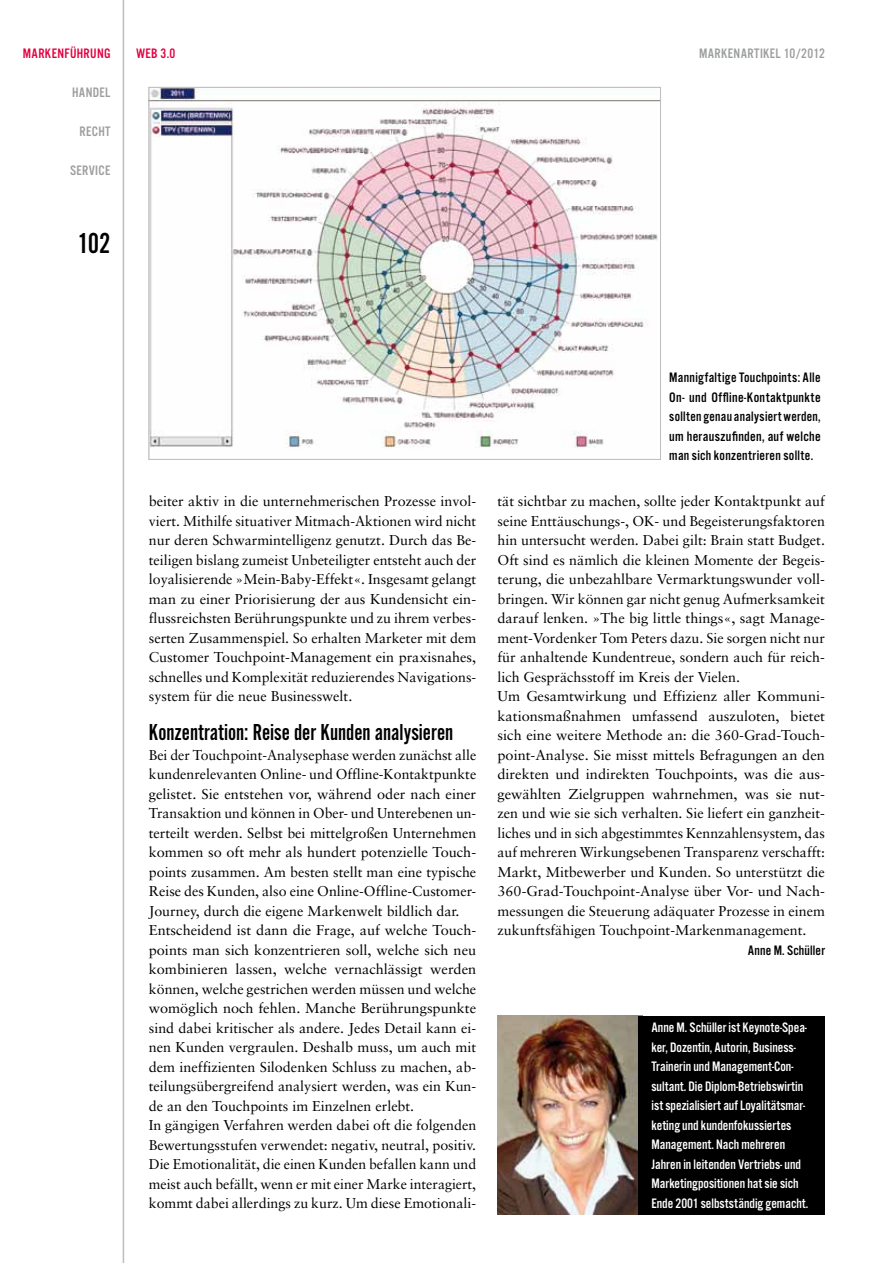
<style>
.page{position:relative;width:893px;height:1263px;background:#fff}
.page>*{position:absolute;margin:0;border:0;box-sizing:border-box;transform-origin:0 0}
.t1{font:30px "Alternate Got No 2 D";color:#000}
.t2{font:24px "Alternate Got No 2 D";color:#000}
.t3{font:14.25px/19.5px "Sabon";color:#000}
.t4{font:14.25px/19.5px "Alternate Got No 3 D";color:#fff}
.t5{font:14.25px/19.5px "Alternate Got No 3 D";letter-spacing:.02em;color:#000;text-align:justify}
.t6{font:14.25px "Alternate Got No 3 D";letter-spacing:.025em;color:#9c9e9f}
.t7{font:14.25px "Alternate Got No 3 D";letter-spacing:.025em;color:#e20040}
</style>
<div class="page">
<hr style="left:123px;top:0;width:1px;height:1263px;background:#bbbdbe">
<img style="left:497px;top:1016px;width:142px;height:198px">
<div style="left:639px;top:1016px;width:186px;height:198px;background:#000"></div>
<img style="left:151px;top:89px;width:508px;height:359px">
<p class="t7" style="left:23px;top:46px;width:16px">MARKEN</p>
<p class="t7" style="left:64px;top:46px;width:48px">FÜHRUNG</p>
<p class="t6" style="left:72px;top:85px;width:8px">HANDE</p>
<p class="t6" style="left:105px;top:85px;width:7px">L</p>
<p class="t6" style="left:79px;top:124px;width:8px">RECHT</p>
<p class="t6" style="left:70px;top:163px;width:32px">SERVICE</p>
<h1 class="t1" style="left:78px;top:227px;width:34px">102</h1>
<p class="t7" style="left:136px;top:46px;width:41px">Web 3.0</p>
<p class="t6" style="left:699px;top:46px;width:127px">Markenartikel 10/2012</p>
<p class="t3" style="left:149px;top:491px;width:329px;text-align:justify">beiter aktiv in die unternehmerischen Prozesse invol&shy;viert. Mithilfe situativer Mitmach-Aktionen wird nicht nur deren Schwarmintelligenz genutzt. Durch das Be&shy;teiligen bislang zumeist Unbeteiligter entsteht auch der loyalisierende »Mein-Baby-Effekt«. Insgesamt gelangt man zu einer Priorisierung der aus Kundensicht ein&shy;flussreichsten Berührungspunkte und zu ihrem verbes&shy;serten Zusammenspiel. So erhalten Marketer mit dem Customer Touchpoint-Management ein praxisnahes, schnelles und Komplexität reduzierendes Navigations&shy;system für die neue Businesswelt.</p>
<h2 class="t2" style="left:149px;top:720px;width:306px">Konzentration: Reise der Kunden analysieren</h2>
<p class="t3" style="left:149px;top:745px;width:329px">Bei der Touchpoint-Analysephase werden zunächst alle kundenrelevanten Online- und Offline-Kontaktpunkte gelistet. Sie entstehen vor, während oder nach einer Transaktion und können in Ober- und Unterebenen un&shy;terteilt werden. Selbst bei mittelgroßen Unternehmen kommen so oft mehr als hundert potenzielle Touch&shy;points zusammen. Am besten stellt man eine typische Reise des Kunden, also eine Online-Offline-Customer-Journey, durch die eigene Markenwelt bildlich dar.<br>Entscheidend ist dann die Frage, auf welche Touch&shy;points man sich konzentrieren soll, welche sich neu kombinieren lassen, welche vernachlässigt werden können, welche gestrichen werden müssen und welche womöglich noch fehlen. Manche Berührungspunkte sind dabei kritischer als andere. Jedes Detail kann ei&shy;nen Kunden vergraulen. Deshalb muss, um auch mit dem ineffizienten Silodenken Schluss zu machen, ab&shy;teilungsübergreifend analysiert werden, was ein Kun&shy;de an den Touchpoints im Einzelnen erlebt.<br>In gängigen Verfahren werden dabei oft die folgenden Bewertungsstufen verwendet: negativ, neutral, positiv.<br>Die Emotionalität, die einen Kunden befallen kann und meist auch befällt, wenn er mit einer Marke interagiert, kommt dabei allerdings zu kurz. Um diese Emotionali-</p>
<p class="t5" style="left:669px;top:368px;width:153px">Mannigfaltige Touchpoints: Alle On- und Offline-Kontaktpunkte sollten genau analysiert werden, um herauszufinden, auf welche man sich konzentrieren sollte.</p>
<p class="t3" style="left:497px;top:491px;width:329px">tät sichtbar zu machen, sollte jeder Kontaktpunkt auf seine Enttäuschungs-, OK- und Begeisterungsfaktoren hin untersucht werden. Dabei gilt: Brain statt Budget.<br>Oft sind es nämlich die kleinen Momente der Begeis&shy;terung, die unbezahlbare Vermarktungswunder voll&shy;bringen. Wir können gar nicht genug Aufmerksamkeit darauf lenken. »The big little things«, sagt Manage&shy;ment-Vordenker Tom Peters dazu. Sie sorgen nicht nur für anhaltende Kundentreue, sondern auch für reich&shy;lich Gesprächsstoff im Kreis der Vielen.<br>Um Gesamtwirkung und Effizienz aller Kommuni&shy;kationsmaßnahmen umfassend auszuloten, bietet sich eine weitere Methode an: die 360-Grad-Touch&shy;point-Analyse. Sie misst mittels Befragungen an den direkten und indirekten Touchpoints, was die aus&shy;gewählten Zielgruppen wahrnehmen, was sie nut&shy;zen und wie sie sich verhalten. Sie liefert ein ganzheit&shy;liches und in sich abgestimmtes Kennzahlensystem, das auf mehreren Wirkungsebenen Transparenz verschafft:<br>Markt, Mitbewerber und Kunden. So unterstützt die 360-Grad-Touchpoint-Analyse über Vor- und Nach&shy;messungen die Steuerung adäquater Prozesse in einem zukunftsfähigen Touchpoint-Markenmanagement.</p>
<p class="t5" style="left:748px;top:940px;width:79px">Anne M. Schüller</p>
<p class="t4" style="left:651px;top:1018px;width:158px">Anne M. Schüller ist Keynote-Spea&shy;ker, Dozentin, Autorin, Business-Trainerin und Management-Con&shy;sultant. Die Diplom-Betriebswirtin ist spezialisiert auf Loyalitätsmar&shy;keting und kundenfokussiertes Management. Nach mehreren Jahren in leitenden Vertriebs- und Marketingpositionen hat sie sich Ende 2001 selbstständig gemacht.</p>
</div>
